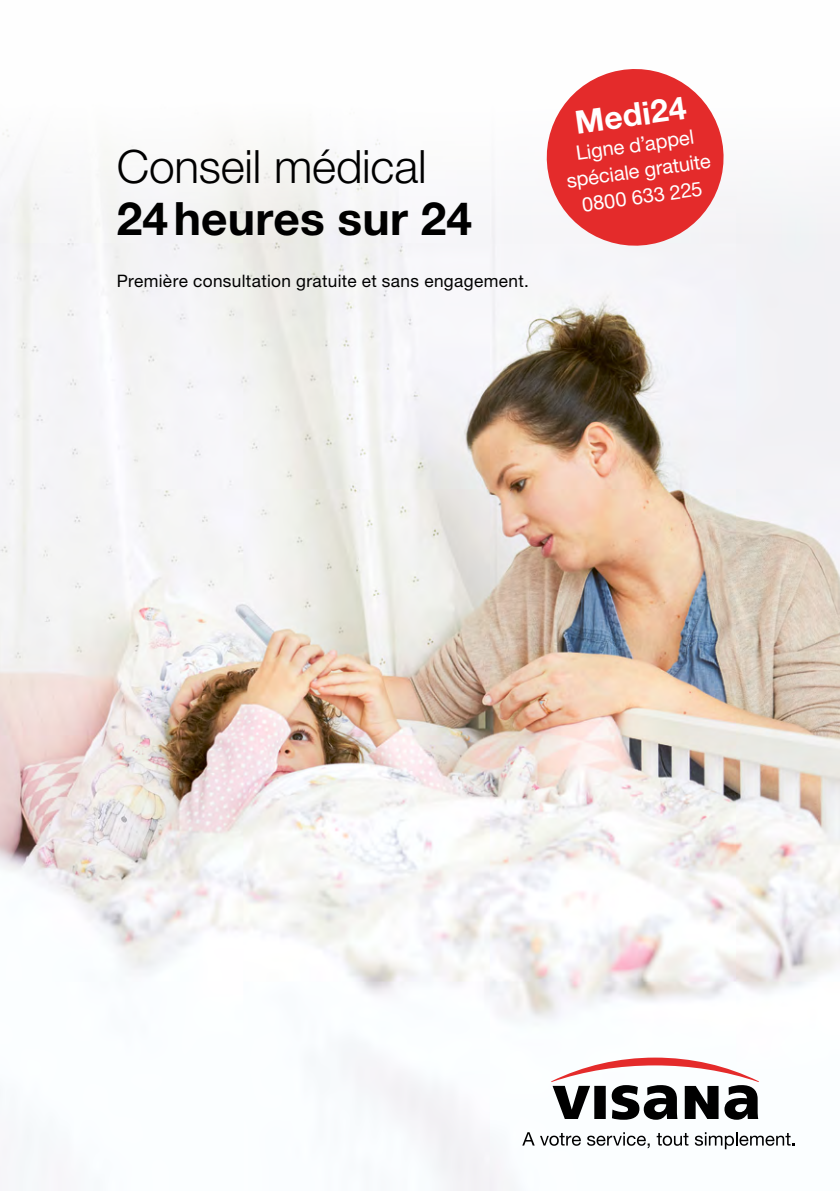
<style>
.page{position:relative;width:840px;height:1191px;background:#fff}
.page>*{position:absolute;margin:0;border:0;box-sizing:border-box;transform-origin:0 0}
.t1{font:300 46px "Helvetica Neue LT Std";letter-spacing:-.005em;color:#000}
.t2{font:700 46px "Helvetica Neue LT Std";letter-spacing:.005em;color:#000}
.t3{font:700 32px "Helvetica Neue LT Std";color:#fff}
.t4{font:20px/26px "Helvetica Neue LT Std";color:#fff;text-align:center}
.t5{font:17.2px "Helvetica Neue LT Std";letter-spacing:.02em;color:#000}
</style>
<div class="page">
<img style="left:0;top:129px;width:839px;height:1062px">
<svg style="left:536px;top:69px;width:197px;height:187px"></svg>
<svg style="left:522px;top:1132px;width:58px;height:13px"></svg>
<svg style="left:586px;top:1132px;width:63px;height:16px"></svg>
<svg style="left:656px;top:1133px;width:32px;height:12px"></svg>
<svg style="left:694px;top:1132px;width:100px;height:17px"></svg>
<svg style="left:551px;top:1057px;width:207px;height:62px"></svg>
<h1 class="t1" style="left:117px;top:138px;width:311px">Conseil médical</h1>
<h1 class="t2" style="left:117px;top:190px;width:357px">24heures sur 24</h1>
<p class="t5" style="left:117px;top:271px;width:413px">Première consultation gratuite et sans engagement.</p>
<h2 class="t3" style="left:572px;top:103px;width:113px;rotate:-8deg">Medi24</h2>
<p class="t4" style="left:561px;top:142px;width:146px;rotate:-8deg">Ligne d’appel spéciale gratuite<br>0800 633 225</p>
</div>
